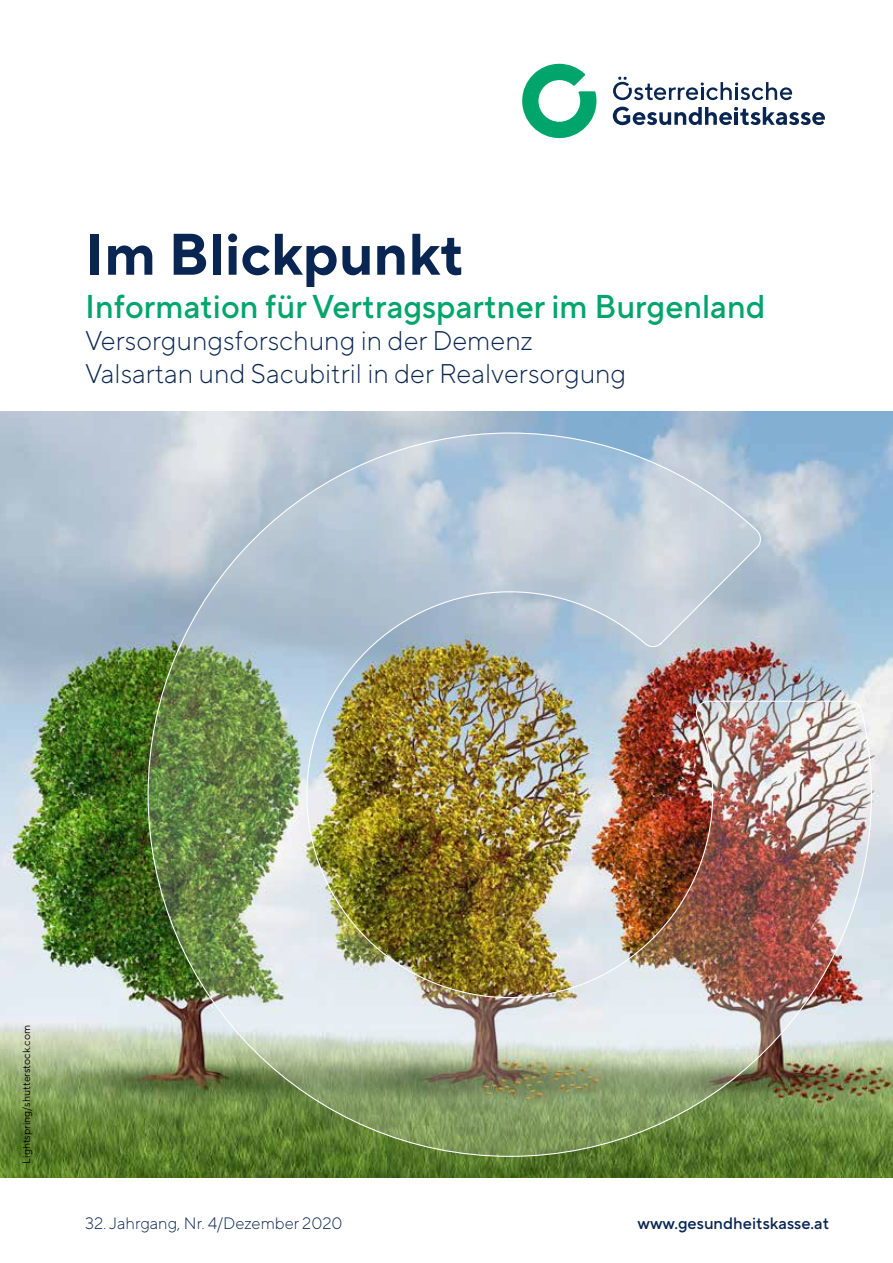
<style>
.page{position:relative;width:893px;height:1263px;background:#fff}
.page>*{position:absolute;margin:0;border:0;box-sizing:border-box;transform-origin:0 0}
.t1{font:700 58.5px "TT Norms Pro";color:#092552}
.t2{font:500 33px "TT Norms Pro";color:#00a56c}
.t3{font:300 27px/32.4px "TT Norms Pro";color:#092552}
.t4{font:300 16.5px "TT Norms Pro";color:#092552}
.t5{font:500 16.5px "TT Norms Pro";color:#092552}
.t6{font:10.5px "TT Norms Pro";color:#000}
</style>
<div class="page">
<img style="left:0;top:411px;width:893px;height:767px">
<svg style="left:522px;top:64px;width:74px;height:74px"></svg>
<svg style="left:613px;top:107px;width:212px;height:18px"></svg>
<svg style="left:613px;top:77px;width:179px;height:23px"></svg>
<img style="left:147px;top:432px;width:725px;height:725px">
<h1 class="t1" style="left:85px;top:216px;width:380px">Im Blickpunkt</h1>
<p class="t2" style="left:85px;top:285px;width:682px">Information für Vertragspartner im Burgenland</p>
<p class="t3" style="left:85px;top:324px;width:543px">Versorgungsforschung in der Demenz<br>Valsartan und Sacubitril in der Realversorgung</p>
<p class="t6" style="left:20px;top:1164px;width:140px;rotate:-90deg">Lightspring/shutterstock.com</p>
<p class="t4" style="left:85px;top:1212px;width:259px">32. Jahrgang, Nr. 4/Dezember 2020</p>
<p class="t5" style="left:637px;top:1212px;width:193px">www.gesundheitskasse.at</p>
</div>
